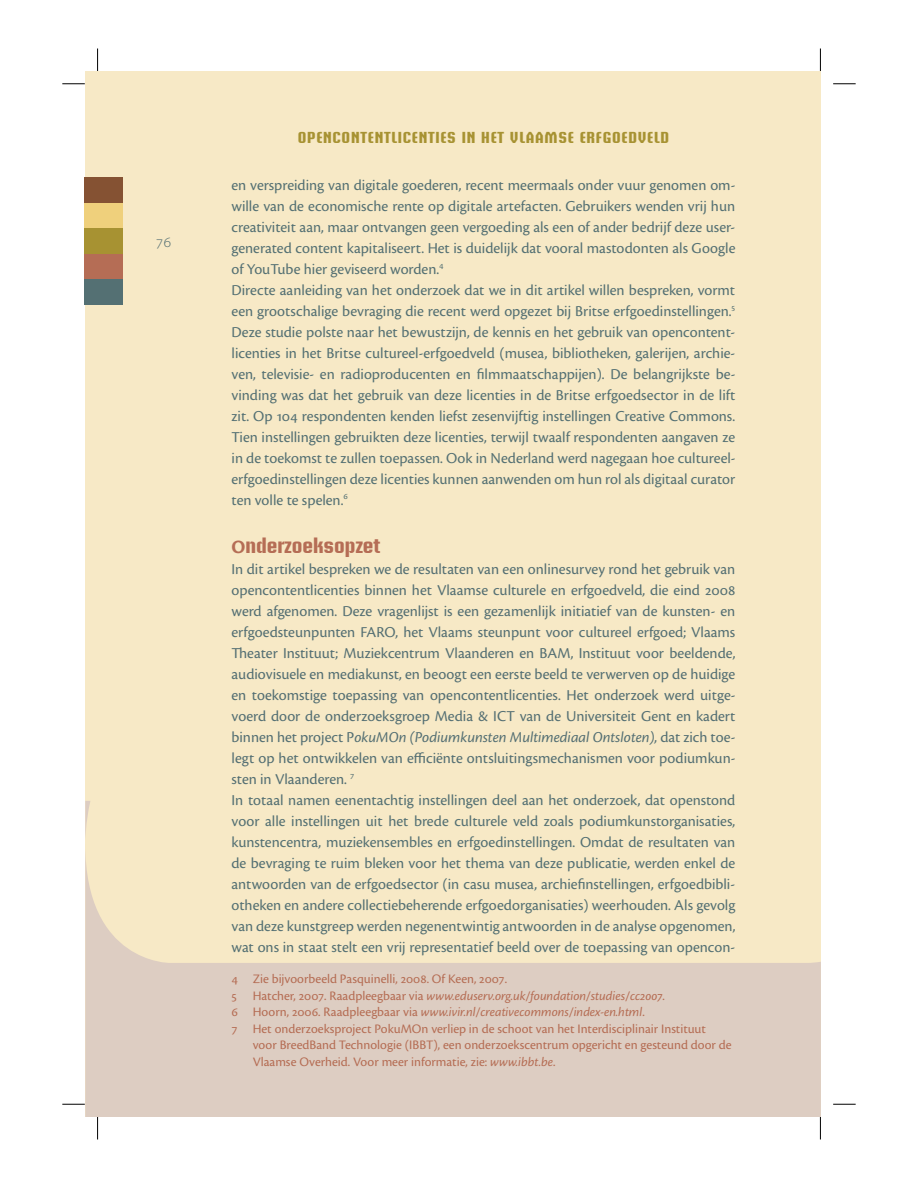
<style>
.page{position:relative;width:918px;height:1188px;background:#fff}
.page>*{position:absolute;margin:0;border:0;box-sizing:border-box;transform-origin:0 0}
.t1{font:700 19.5px "Briem Akademi Std";color:#b56d55}
.t2{font:15.75px/21px "Cronos Pro";color:#546f73}
.t3{font:15.75px/21px "Cronos Pro";color:#547073}
.t4{font:700 15.75px "Briem Akademi Std";letter-spacing:.05em;color:#a79232}
.t5{font:300 15.75px "Myriad Pro";color:#546f73}
.t6{font:13.5px "Cronos Pro";color:#b56d54}
.t7{font:italic 13.5px "Cronos Pro";color:#b56d54}
.s1{font-family:"Cronos Pro"}
.s2{font-style:italic}
.s3{color:#547073}
.s4{font-style:normal}
</style>
<div class="page">
<div style="left:85px;top:71px;width:735px;height:1046px;background:#f7e9c6"></div>
<div style="left:85px;top:177px;width:38px;height:26px;background:#855233"></div>
<div style="left:85px;top:203px;width:38px;height:25px;background:#efd07c"></div>
<div style="left:85px;top:228px;width:38px;height:26px;background:#a79232"></div>
<div style="left:85px;top:254px;width:38px;height:25px;background:#b56d55"></div>
<div style="left:85px;top:279px;width:38px;height:26px;background:#547073"></div>
<svg style="left:85px;top:801px;width:735px;height:316px"></svg>
<svg style="left:62px;top:84px;width:23px;height:1px"></svg>
<svg style="left:833px;top:84px;width:23px;height:1px"></svg>
<svg style="left:62px;top:1104px;width:23px;height:1px"></svg>
<svg style="left:833px;top:1104px;width:23px;height:1px"></svg>
<svg style="left:97px;top:49px;width:1px;height:22px"></svg>
<svg style="left:97px;top:1117px;width:1px;height:22px"></svg>
<svg style="left:820px;top:49px;width:1px;height:22px"></svg>
<svg style="left:820px;top:1117px;width:1px;height:22px"></svg>
<p class="t5" style="left:157px;top:232px;width:16px">76</p>
<p class="t4" style="left:298px;top:131px;width:373px">OPENCONTENTLICENTIES IN HET VLAAMSE ERFGOEDVELD</p>
<p class="t3" style="left:232px;top:175px;width:506px">en verspreiding van digitale goederen, recent meermaals onder vuur genomen om&shy;wille van de economische rente op digitale artefacten. Gebruikers wenden vrij hun creativiteit aan, maar ontvangen geen vergoeding als een of ander bedrijf deze user&shy;generated content kapitaliseert. Het is duidelijk dat vooral mastodonten als Google of YouTube hier geviseerd worden.<sup>4<br></sup>Directe aanleiding van het onderzoek dat we in dit artikel willen bespreken, vormt een grootschalige bevraging die recent werd opgezet bij Britse erfgoedinstellingen.<sup>5<br></sup>Deze studie polste naar het bewustzijn, de kennis en het gebruik van opencontent&shy;licenties in het Britse cultureel-erfgoedveld (musea, bibliotheken, galerijen, archie&shy;ven, televisie- en radioproducenten en filmmaatschappijen). De belangrijkste be&shy;vinding was dat het gebruik van deze licenties in de Britse erfgoedsector in de lift zit. Op 104 respondenten kenden liefst zesenvijftig instellingen Creative Commons.<br>Tien instellingen gebruikten deze licenties, terwijl twaalf respondenten aangaven ze in de toekomst te zullen toepassen. Ook in Nederland werd nagegaan hoe cultureel&shy;erfgoedinstellingen deze licenties kunnen aanwenden om hun rol als digitaal curator ten volle te spelen.<sup>6</sup></p>
<p class="t1" style="left:232px;top:537px;width:150px"><span class="s1">O</span>nderzoeksopzet</p>
<p class="t2" style="left:232px;top:559px;width:506px">In dit artikel bespreken we de resultaten van een onlinesurvey rond het gebruik van opencontentlicenties binnen het Vlaamse culturele en erfgoedveld, die eind 2008 werd afgenomen. Deze vragenlijst is een gezamenlijk initiatief van de kunsten- en erfgoedsteunpunten FARO, het Vlaams steunpunt voor cultureel erfgoed; Vlaams Theater Instituut; Muziekcentrum Vlaanderen en BAM, Instituut voor beeldende, audiovisuele en mediakunst, en beoogt een eerste beeld te verwerven op de huidige en toekomstige toepassing van opencontentlicenties. Het onderzoek werd uitge&shy;voerd door de onderzoeksgroep Media &amp; ICT van de Universiteit Gent en kadert binnen het project P<span class="s2">okuMOn (Podiumkunsten Multimediaal Ontsloten),</span> dat zich toe&shy;legt op het ontwikkelen van efficiënte ontsluitingsmechanismen voor podiumkun&shy;sten in Vlaanderen. <sup>7<br></sup><span class="s3">In totaal namen eenentachtig instellingen deel aan het onderzoek, dat openstond voor alle instellingen uit het brede culturele veld zoals podiumkunstorganisaties, kunstencentra, muziekensembles en erfgoedinstellingen. Omdat de resultaten van de bevraging te ruim bleken voor het thema van deze publicatie, werden enkel de antwoorden van de erfgoedsector (in casu musea, archiefinstellingen, erfgoedbibli&shy;otheken en andere collectiebeherende erfgoedorganisaties) weerhouden. Als gevolg van deze kunstgreep werden negenentwintig antwoorden in de analyse opgenomen, wat ons in staat stelt een vrij representatief beeld over de toepassing van opencon-</span></p>
<p class="t6" style="left:232px;top:975px;width:277px">4 Zie bijvoorbeeld Pasquinelli, 2008. Of Keen, 2007.</p>
<p class="t7" style="left:232px;top:991px;width:435px"><span class="s4">5 Hatcher, 2007. Raadpleegbaar via</span> www.eduserv.org.uk/foundation/studies/cc2007<span class="s4">.</span></p>
<p class="t7" style="left:232px;top:1008px;width:415px"><span class="s4">6 Hoorn, 2006. Raadpleegbaar via</span> www.ivir.nl/creativecommons/index-en.html<span class="s4">.</span></p>
<p class="t6" style="left:232px;top:1024px;width:476px">7 Het onderzoeksproject PokuMOn verliep in de schoot van het Interdisciplinair Instituut</p>
<p class="t6" style="left:253px;top:1041px;width:480px">voor BreedBand Technologie (IBBT), een onderzoekscentrum opgericht en gesteund door de</p>
<p class="t6" style="left:253px;top:1057px;width:304px">Vlaamse Overheid. Voor meer informatie, zie: <span class="s2">www.ibbt.be</span>.</p>
</div>
